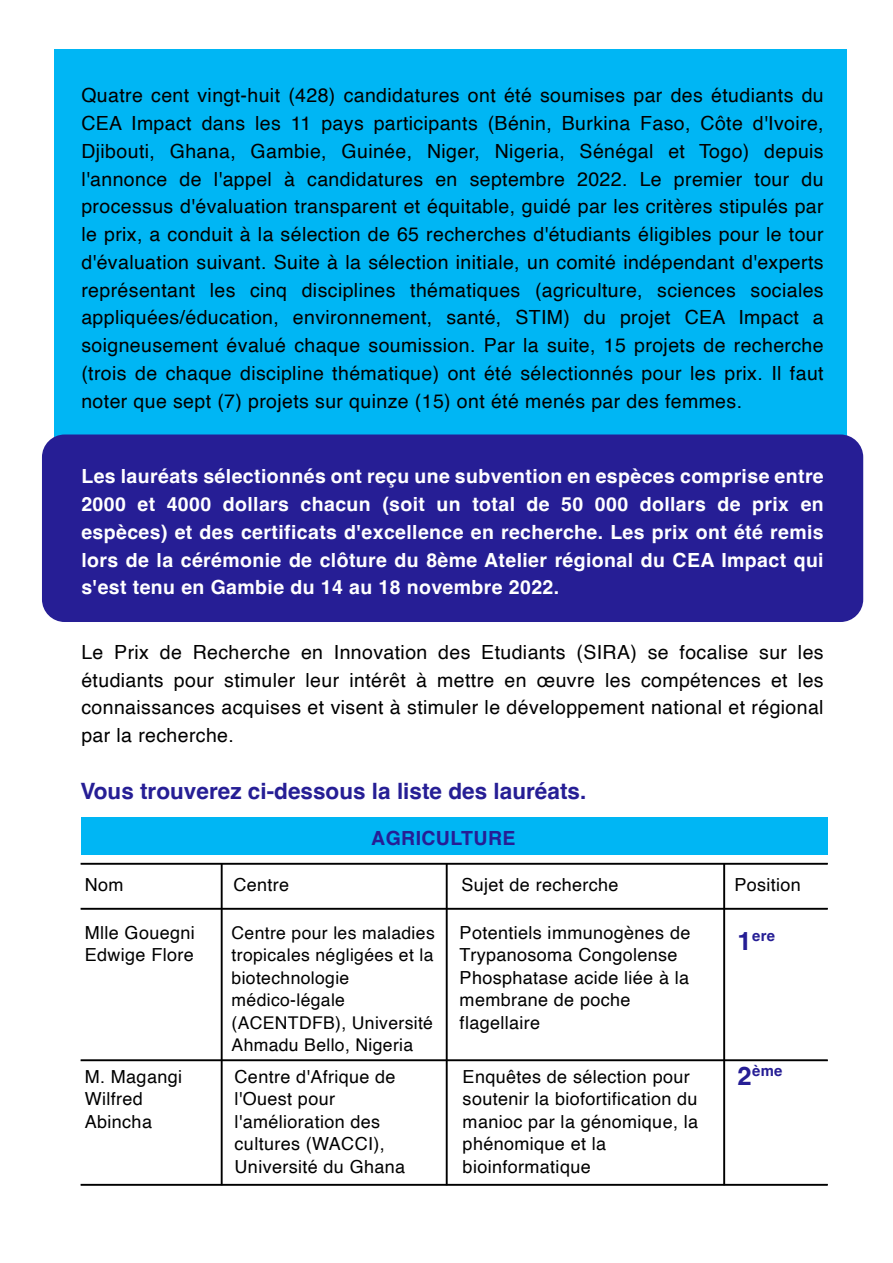
<style>
.page{position:relative;width:893px;height:1263px;background:#fff}
.page>*{position:absolute;margin:0;border:0;box-sizing:border-box;transform-origin:0 0}
.t1{font:700 22.5px "Helvetica";color:#261e95}
.t2{font:19.5px/27.8px "Helvetica";letter-spacing:.02em;color:#000;text-align:justify}
.t3{font:700 19.5px/27.8px "Helvetica";letter-spacing:.02em;color:#fff;text-align:justify}
.t4{font:700 19.5px "Helvetica";letter-spacing:.02em;color:#261e95}
.t5{font:18px/22.5px "Helvetica";letter-spacing:.02em;color:#000}
.t6{font:17.55px/22.5px "Helvetica";letter-spacing:.02em;color:#000}
.t7{font:700 14.85px "Helvetica";letter-spacing:.02em;color:#261e95}
.s1{font-size:25.5px}
</style>
<div class="page">
<div style="left:54px;top:49px;width:793px;height:404px;background:#00b6f4"></div>
<div style="left:42px;top:434px;width:821px;height:188px;background:#261e95;border-radius:23px"></div>
<hr style="left:81px;top:863px;width:746px;height:1px;background:#000">
<hr style="left:81px;top:908px;width:746px;height:1px;background:#000">
<hr style="left:81px;top:1060px;width:746px;height:1px;background:#000">
<hr style="left:81px;top:1184px;width:746px;height:1px;background:#000">
<hr style="left:221px;top:863px;width:1px;height:322px;background:#000">
<div style="left:81px;top:817px;width:746px;height:37px;background:#00b6f4"></div>
<hr style="left:446px;top:863px;width:1px;height:322px;background:#000">
<hr style="left:724px;top:863px;width:1px;height:322px;background:#000">
<p class="t2" style="left:81px;top:82px;width:744px">Quatre cent vingt-huit (428) candidatures ont été soumises par des étudiants du CEA Impact dans les 11 pays participants (Bénin, Burkina Faso, Côte d'Ivoire, Djibouti, Ghana, Gambie, Guinée, Niger, Nigeria, Sénégal et Togo) depuis l'annonce de l'appel à candidatures en septembre 2022. Le premier tour du processus d'évaluation transparent et équitable, guidé par les critères stipulés par le prix, a conduit à la sélection de 65 recherches d'étudiants éligibles pour le tour d'évaluation suivant. Suite à la sélection initiale, un comité indépendant d'experts représentant les cinq disciplines thématiques (agriculture, sciences sociales appliquées/éducation, environnement, santé, STIM) du projet CEA Impact a soigneusement évalué chaque soumission. Par la suite, 15 projets de recherche (trois de chaque discipline thématique) ont été sélectionnés pour les prix. Il faut noter que sept (7) projets sur quinze (15) ont été menés par des femmes.</p>
<p class="t3" style="left:81px;top:465px;width:744px">Les lauréats sélectionnés ont reçu une subvention en espèces comprise entre 2000 et 4000 dollars chacun (soit un total de 50 000 dollars de prix en espèces) et des certificats d'excellence en recherche. Les prix ont été remis lors de la cérémonie de clôture du 8ème Atelier régional du CEA Impact qui s'est tenu en Gambie du 14 au 18 novembre 2022.</p>
<p class="t2" style="left:81px;top:639px;width:744px">Le Prix de Recherche en Innovation des Etudiants (SIRA) se focalise sur les étudiants pour stimuler leur intérêt à mettre en œuvre les compétences et les connaissances acquises et visent à stimuler le développement national et régional par la recherche.</p>
<p class="t1" style="left:80px;top:778px;width:507px">Vous trouverez ci-dessous la liste des lauréats.</p>
<p class="t4" style="left:371px;top:826px;width:146px">AGRICULTURE</p>
<p class="t5" style="left:85px;top:874px;width:40px">Nom</p>
<p class="t5" style="left:233px;top:874px;width:57px">Centre</p>
<p class="t5" style="left:461px;top:874px;width:159px">Sujet de recherche</p>
<p class="t5" style="left:734px;top:874px;width:68px">Position</p>
<p class="t6" style="left:232px;top:922px;width:205px">Centre pour les maladies tropicales négligées et la biotechnologie médico-légale (ACENTDFB), Université<br>Ahmadu Bello, Nigeria</p>
<p class="t5" style="left:460px;top:922px;width:232px">Potentiels immunogènes de<br>Trypanosoma Congolense<br>Phosphatase acide liée à la membrane de poche flagellaire</p>
<p class="t5" style="left:85px;top:1066px;width:99px">M. Magangi<br>Wilfred<br>Abincha</p>
<p class="t5" style="left:235px;top:1066px;width:172px">Centre d'Afrique de l'Ouest pour l'amélioration des cultures (WACCI),<br>Université du Ghana</p>
<p class="t5" style="left:463px;top:1066px;width:237px">Enquêtes de sélection pour soutenir la biofortification du manioc par la génomique, la phénomique et la bioinformatique</p>
<p class="t5" style="left:85px;top:922px;width:111px">Mlle Gouegni<br>Edwige Flore</p>
<p class="t7" style="left:737px;top:927px;width:39px"><span class="s1">1</span>ere</p>
<p class="t7" style="left:737px;top:1062px;width:47px"><span class="s1">2</span>ème</p>
</div>
